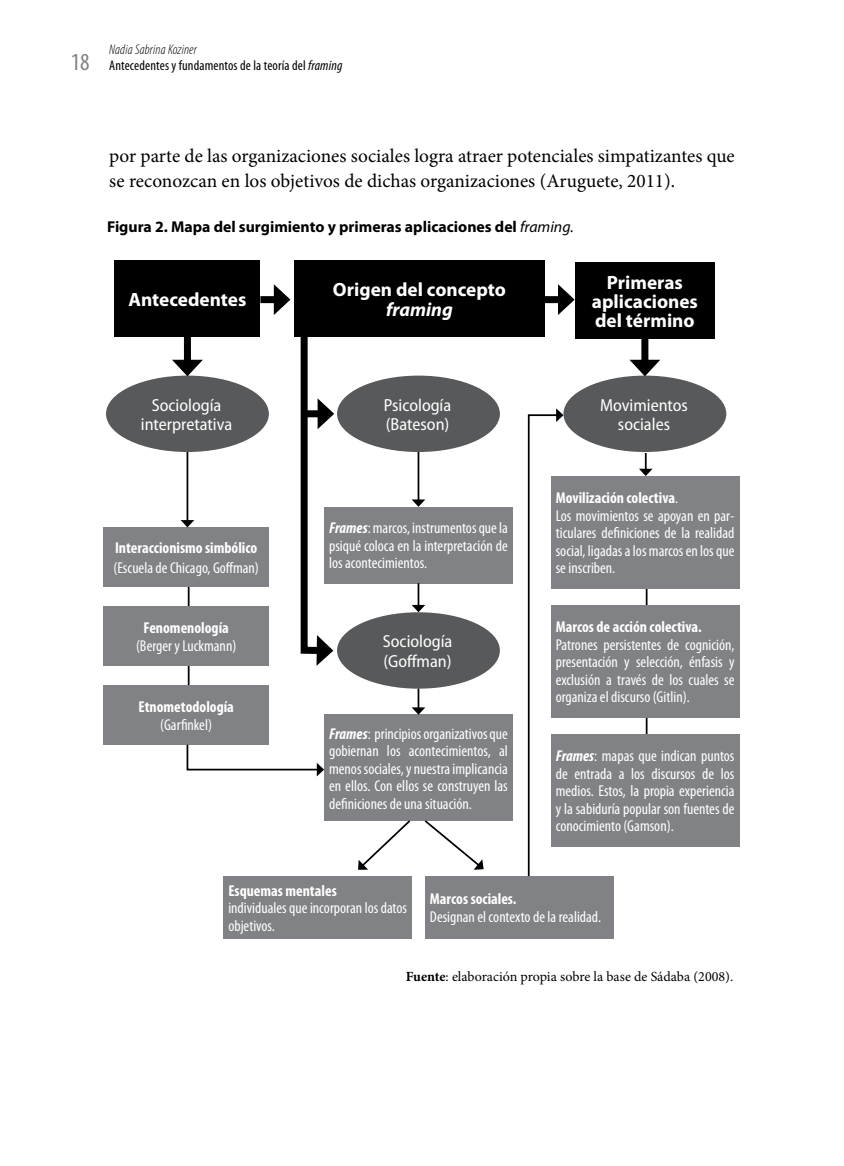
<style>
.page{position:relative;width:844px;height:1166px;background:#fff}
.page>*{position:absolute;margin:0;border:0;box-sizing:border-box;transform-origin:0 0}
.t1{font:condensed 24.5px "Myriad Pro";color:#808285}
.t2{font:19.25px/24.5px "Minion Pro";color:#000}
.t3{font:700 19.25px/19.2px "Myriad Pro";color:#fff;text-align:center}
.t4{font:italic 700 19.25px "Myriad Pro";color:#fff}
.t5{font:semi-condensed 17.5px/19.2px "Myriad Pro";color:#fff;text-align:center}
.t6{font:condensed 15.75px/17.5px "Myriad Pro";color:#fff;text-align:justify}
.t7{font:700 condensed 15.75px "Myriad Pro";color:#fff}
.t8{font:700 15.75px "Myriad Pro";color:#000}
.t9{font:condensed 14px/15.8px "Myriad Pro";letter-spacing:.01em;color:#000}
.t10{font:14px "Minion Pro";color:#000}
.s1{font-weight:300;font-style:italic}
.s2{font-style:italic}
.s3{font-weight:400;font-style:italic}
.s4{font-weight:700;font-style:italic}
.s5{font-weight:700}
</style>
<div class="page">
<hr style="left:188px;top:536px;width:1px;height:184px;background:#000">
<hr style="left:645px;top:536px;width:2px;height:224px;background:#000">
<div style="left:114px;top:260px;width:146px;height:77px;background:#000"></div>
<div style="left:103px;top:527px;width:166px;height:60px;background:#808285"></div>
<div style="left:324px;top:507px;width:188px;height:76px;background:#808285"></div>
<div style="left:324px;top:715px;width:188px;height:106px;background:#808285"></div>
<div style="left:223px;top:876px;width:189px;height:62px;background:#808285"></div>
<div style="left:425px;top:876px;width:188px;height:62px;background:#808285"></div>
<div style="left:550px;top:476px;width:189px;height:112px;background:#808285"></div>
<div style="left:550px;top:605px;width:189px;height:112px;background:#808285"></div>
<div style="left:550px;top:734px;width:189px;height:112px;background:#808285"></div>
<div style="left:103px;top:606px;width:166px;height:60px;background:#808285"></div>
<div style="left:103px;top:685px;width:166px;height:60px;background:#808285"></div>
<div style="left:106px;top:376px;width:163px;height:76px;background:#58595b;border-radius:50%"></div>
<div style="left:337px;top:612px;width:162px;height:77px;background:#58595b;border-radius:50%"></div>
<div style="left:337px;top:376px;width:162px;height:76px;background:#58595b;border-radius:50%"></div>
<div style="left:563px;top:376px;width:163px;height:76px;background:#58595b;border-radius:50%"></div>
<div style="left:294px;top:260px;width:250px;height:77px;background:#000"></div>
<div style="left:575px;top:263px;width:139px;height:76px;background:#000"></div>
<div style="left:184px;top:337px;width:7px;height:29px;background:#000"></div>
<svg style="left:172px;top:360px;width:31px;height:16px"></svg>
<hr style="left:186px;top:452px;width:2px;height:69px;background:#000">
<svg style="left:180px;top:520px;width:14px;height:7px"></svg>
<hr style="left:417px;top:452px;width:2px;height:48px;background:#000">
<svg style="left:411px;top:499px;width:14px;height:8px"></svg>
<hr style="left:417px;top:583px;width:2px;height:23px;background:#000">
<svg style="left:411px;top:605px;width:14px;height:7px"></svg>
<svg style="left:411px;top:689px;width:14px;height:26px"></svg>
<svg style="left:358px;top:820px;width:53px;height:50px"></svg>
<svg style="left:424px;top:820px;width:59px;height:50px"></svg>
<svg style="left:639px;top:453px;width:13px;height:23px"></svg>
<div style="left:260px;top:296px;width:20px;height:7px;background:#000"></div>
<svg style="left:274px;top:284px;width:16px;height:31px"></svg>
<div style="left:544px;top:296px;width:20px;height:7px;background:#000"></div>
<svg style="left:558px;top:284px;width:16px;height:31px"></svg>
<div style="left:641px;top:337px;width:7px;height:29px;background:#000"></div>
<svg style="left:629px;top:360px;width:31px;height:16px"></svg>
<svg style="left:300px;top:337px;width:34px;height:329px"></svg>
<svg style="left:186px;top:744px;width:138px;height:32px"></svg>
<svg style="left:527px;top:408px;width:36px;height:469px"></svg>
<h1 class="t1" style="left:71px;top:47px;width:20px">18</h1>
<p class="t9" style="left:109px;top:41px;width:234px"><span class="s1">Nadia Sabrina Koziner<br></span>Antecedentes y fundamentos de la teoría del <span class="s2">framing</span></p>
<p class="t2" style="left:109px;top:144px;width:627px">por parte de las organizaciones sociales logra atraer potenciales simpatizantes que se reconozcan en los objetivos de dichas organizaciones (Aruguete, 2011).</p>
<p class="t8" style="left:107px;top:216px;width:468px">Figura 2. Mapa del surgimiento y primeras aplicaciones del <span class="s3">framing.</span></p>
<p class="t3" style="left:128px;top:289px;width:119px">Antecedentes</p>
<p class="t3" style="left:333px;top:279px;width:174px">Origen del concepto</p>
<p class="t4" style="left:386px;top:296px;width:68px">framing</p>
<p class="t3" style="left:591px;top:272px;width:108px">Primeras aplicaciones del término</p>
<p class="t5" style="left:141px;top:395px;width:93px">Sociología interpretativa</p>
<p class="t7" style="left:115px;top:538px;width:144px">Interaccionismo simbólico</p>
<p class="t6" style="left:113px;top:558px;width:147px">(Escuela de Chicago, Goffman)</p>
<p class="t7" style="left:143px;top:618px;width:87px">Fenomenología</p>
<p class="t6" style="left:136px;top:636px;width:102px">(Berger y Luckmann)</p>
<p class="t7" style="left:138px;top:697px;width:97px">Etnometodología</p>
<p class="t6" style="left:160px;top:715px;width:53px">(Garfinkel)</p>
<p class="t5" style="left:384px;top:395px;width:69px;text-align:left">Psicología (Bateson)</p>
<p class="t5" style="left:600px;top:395px;width:89px">Movimientos sociales</p>
<p class="t6" style="left:329px;top:519px;width:180px"><span class="s4">Frames</span>: marcos, instrumentos que la psiqué coloca en la interpretación de los acontecimientos.</p>
<p class="t5" style="left:383px;top:632px;width:71px;text-align:left">Sociología (Goffman)</p>
<p class="t6" style="left:329px;top:724px;width:180px"><span class="s4">Frames</span>: principios organizativos que gobiernan los acontecimientos, al menos sociales, y nuestra implicancia en ellos. Con ellos se construyen las definiciones de una situación.</p>
<p class="t6" style="left:555px;top:489px;width:180px;text-align:left"><span class="s5">Movilización colectiva</span>.<br>Los movimientos se apoyan en par&shy;ticulares definiciones de la realidad social, ligadas a los marcos en los que se inscriben.</p>
<p class="t7" style="left:555px;top:617px;width:147px">Marcos de acción colectiva.</p>
<p class="t6" style="left:555px;top:635px;width:180px">Patrones persistentes de cognición, presentación y selección, énfasis y exclusión a través de los cuales se organiza el discurso (Gitlin).</p>
<p class="t6" style="left:555px;top:747px;width:180px"><span class="s4">Frames</span>: mapas que indican puntos de entrada a los discursos de los medios. Estos, la propia experiencia y la sabiduría popular son fuentes de conocimiento (Gamson).</p>
<p class="t7" style="left:228px;top:880px;width:110px">Esquemas mentales</p>
<p class="t6" style="left:228px;top:899px;width:180px">individuales que incorporan los datos objetivos.</p>
<p class="t7" style="left:430px;top:889px;width:88px">Marcos sociales.</p>
<p class="t6" style="left:430px;top:907px;width:173px">Designan el contexto de la realidad.</p>
<p class="t10" style="left:405px;top:967px;width:329px"><span class="s5">Fuente</span>: elaboración propia sobre la base de Sádaba (2008).</p>
</div>
